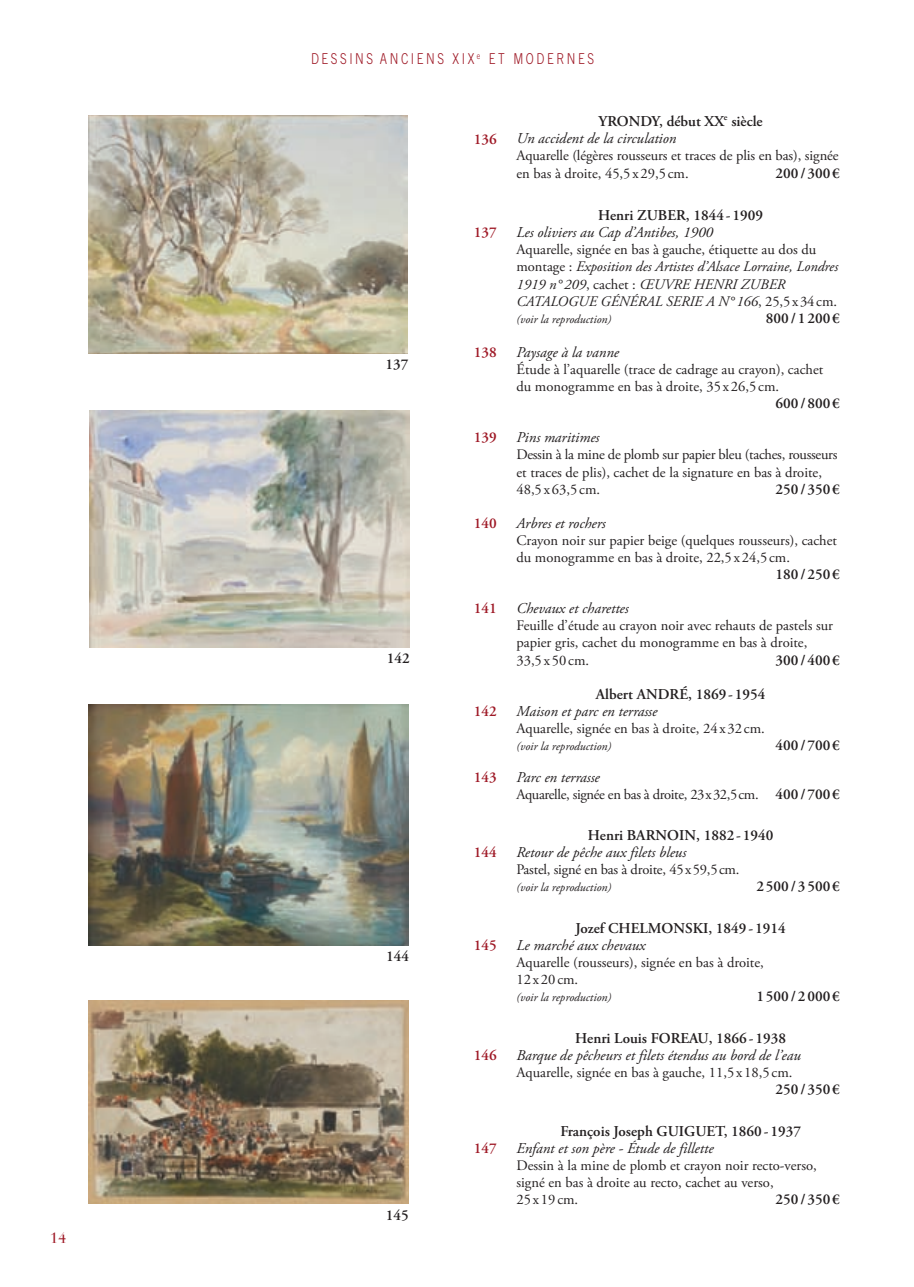
<style>
.page{position:relative;width:914px;height:1287px;background:#fff}
.page>*{position:absolute;margin:0;border:0;box-sizing:border-box;transform-origin:0 0}
.t1{font:italic 15px/17.1px "Adobe Garamond Pro";color:#231f20}
.t2{font:600 15px/17.1px "Adobe Garamond Pro";color:#231f20}
.t3{font:600 15px "Adobe Garamond Pro";color:#9e1825}
.t4{font:300 15px "Trade Gothic";letter-spacing:.215em;color:#9e1825;scale:.8 1}
.t5{font:15px "Bauer Bodoni";color:#9e1825}
.t6{font:14.55px/17.1px "Adobe Garamond Pro";color:#231f20}
.t7{font:italic 14.55px/17.1px "Adobe Garamond Pro";color:#231f20}
.t8{font:14.55px/17.1px "Adobe Garamond Pro";letter-spacing:-.02em;color:#231f20}
.t9{font:14.55px "Adobe Garamond Pro";letter-spacing:-.025em;color:#231f20}
.t10{font:italic 12px "Adobe Garamond Pro";color:#231f20}
.s1{font-weight:600;font-style:normal}
.s2{font-style:normal}
.s3{font-weight:600;font-size:15px}
.s4{font-weight:400;font-style:italic}
</style>
<div class="page">
<img style="left:89px;top:115px;width:318px;height:238px">
<img style="left:90px;top:410px;width:319px;height:237px">
<img style="left:89px;top:1000px;width:319px;height:204px">
<img style="left:89px;top:705px;width:319px;height:240px">
<p class="t5" style="left:50px;top:1231px;width:18px">14</p>
<p class="t4" style="left:311px;top:53px;width:355px">DESSINS ANCIENS XIX <sup>e</sup> ET MODERNES</p>
<p class="t2" style="left:385px;top:357px;width:24px">137</p>
<p class="t2" style="left:386px;top:651px;width:24px">142</p>
<p class="t2" style="left:386px;top:949px;width:24px">144</p>
<p class="t2" style="left:385px;top:1208px;width:24px">145</p>
<p class="t3" style="left:473px;top:133px;width:24px">136</p>
<p class="t3" style="left:473px;top:227px;width:24px">137</p>
<p class="t1" style="left:516px;top:114px;width:248px;text-indent:82px"><span class="s1">YRONDY, début XX</span><sup>e</sup> <span class="s1">siècle<br></span>Un accident de la circulation</p>
<p class="t6" style="left:516px;top:149px;width:323px">Aquarelle (légères rousseurs et traces de plis en bas), signée en bas à droite, 45,5 x 29,5 cm.</p>
<p class="t2" style="left:775px;top:166px;width:66px">200 / 300 €</p>
<p class="t1" style="left:516px;top:208px;width:248px;text-indent:82px"><span class="s1">Henri ZUBER, 1844 - 1909<br></span>Les oliviers au Cap d’Antibes, 1900</p>
<p class="t7" style="left:516px;top:243px;width:323px"><span class="s2">Aquarelle, signée en bas à gauche, étiquette au dos du montage :</span> Exposition des Artistes d’Alsace Lorraine, Londres 1919 n° 209<span class="s2">, cachet :</span> ŒUVRE HENRI ZUBER CATALOGUE GÉNÉRAL SERIE A N°166<span class="s2">, 25,5x34cm.</span></p>
<p class="t10" style="left:516px;top:314px;width:96px">(voir la reproduction)</p>
<p class="t2" style="left:765px;top:311px;width:75px">800/1200€</p>
<p class="t3" style="left:473px;top:346px;width:24px">138</p>
<p class="t1" style="left:516px;top:345px;width:104px">Paysage à la vanne</p>
<p class="t6" style="left:516px;top:362px;width:308px">Étude à l’aquarelle (trace de cadrage au crayon), cachet du monogramme en bas à droite, 35 x 26,5 cm.</p>
<p class="t2" style="left:775px;top:396px;width:66px">600 / 800 €</p>
<p class="t3" style="left:473px;top:432px;width:24px">139</p>
<p class="t1" style="left:516px;top:430px;width:84px">Pins maritimes</p>
<p class="t8" style="left:516px;top:448px;width:322px">Dessin à la mine de plomb sur papier bleu (taches, rousseurs et traces de plis), cachet de la signature en bas à droite,<br>48,5 x 63,5 cm.</p>
<p class="t2" style="left:775px;top:482px;width:66px">250 / 350 €</p>
<p class="t3" style="left:473px;top:517px;width:24px">140</p>
<p class="t1" style="left:516px;top:516px;width:91px">Arbres et rochers</p>
<p class="t6" style="left:516px;top:533px;width:322px">Crayon noir sur papier beige (quelques rousseurs), cachet du monogramme en bas à droite, 22,5 x 24,5 cm.</p>
<p class="t2" style="left:775px;top:567px;width:66px">180 / 250 €</p>
<p class="t3" style="left:473px;top:602px;width:24px">141</p>
<p class="t1" style="left:516px;top:601px;width:114px">Chevaux et charettes</p>
<p class="t6" style="left:516px;top:618px;width:318px">Feuille d’étude au crayon noir avec rehauts de pastels sur papier gris, cachet du monogramme en bas à droite,<br>33,5 x 50 cm.</p>
<p class="t2" style="left:775px;top:652px;width:66px">300 / 400 €</p>
<p class="t3" style="left:473px;top:705px;width:24px">142</p>
<p class="t1" style="left:516px;top:687px;width:250px;text-indent:79px"><span class="s1">Albert ANDRÉ, 1869 - 1954<br></span>Maison et parc en terrasse</p>
<p class="t6" style="left:516px;top:721px;width:250px">Aquarelle, signée en bas à droite, 24 x 32 cm.</p>
<p class="t10" style="left:516px;top:741px;width:96px">(voir la reproduction)</p>
<p class="t2" style="left:775px;top:738px;width:66px">400 / 700 €</p>
<p class="t3" style="left:473px;top:771px;width:24px">143</p>
<p class="t1" style="left:516px;top:770px;width:85px">Parc en terrasse</p>
<p class="t9" style="left:516px;top:788px;width:325px">Aquarelle, signée en bas à droite, 23x32,5cm. <span class="s3">400 / 700 €</span></p>
<p class="t3" style="left:473px;top:846px;width:24px">144</p>
<p class="t3" style="left:473px;top:939px;width:24px">145</p>
<p class="t3" style="left:473px;top:1049px;width:24px">146</p>
<p class="t3" style="left:473px;top:1142px;width:24px">147</p>
<p class="t1" style="left:516px;top:827px;width:258px;text-indent:71px"><span class="s1">Henri BARNOIN, 1882 - 1940<br></span>Retour de pêche aux filets bleus</p>
<p class="t6" style="left:516px;top:862px;width:224px">Pastel, signé en bas à droite, 45x59,5cm.</p>
<p class="t10" style="left:516px;top:882px;width:96px">(voir la reproduction)</p>
<p class="t2" style="left:756px;top:879px;width:85px">2500/3500€</p>
<p class="t2" style="left:516px;top:920px;width:271px;text-indent:59px">Jozef CHELMONSKI, 1849 - 1914<br><span class="s4">Le marché aux chevaux</span></p>
<p class="t6" style="left:516px;top:955px;width:249px">Aquarelle (rousseurs), signée en bas à droite,<br>12 x 20 cm.</p>
<p class="t10" style="left:516px;top:992px;width:96px">(voir la reproduction)</p>
<p class="t2" style="left:756px;top:989px;width:85px">1500/2000€</p>
<p class="t1" style="left:516px;top:1031px;width:286px;text-indent:59px"><span class="s1">Henri Louis FOREAU, 1866 - 1938<br></span>Barque de pêcheurs et filets étendus au bord de l’eau</p>
<p class="t6" style="left:516px;top:1065px;width:277px">Aquarelle, signée en bas à gauche, 11,5 x 18,5 cm.</p>
<p class="t2" style="left:775px;top:1082px;width:66px">250 / 350 €</p>
<p class="t2" style="left:516px;top:1124px;width:286px;text-indent:44px">François Joseph GUIGUET, 1860 - 1937<br><span class="s4">Enfant et son père - Étude de fillette</span></p>
<p class="t6" style="left:516px;top:1158px;width:302px">Dessin à la mine de plomb et crayon noir recto-verso, signé en bas à droite au recto, cachet au verso,<br>25 x 19 cm.</p>
<p class="t2" style="left:775px;top:1192px;width:66px">250 / 350 €</p>
</div>
